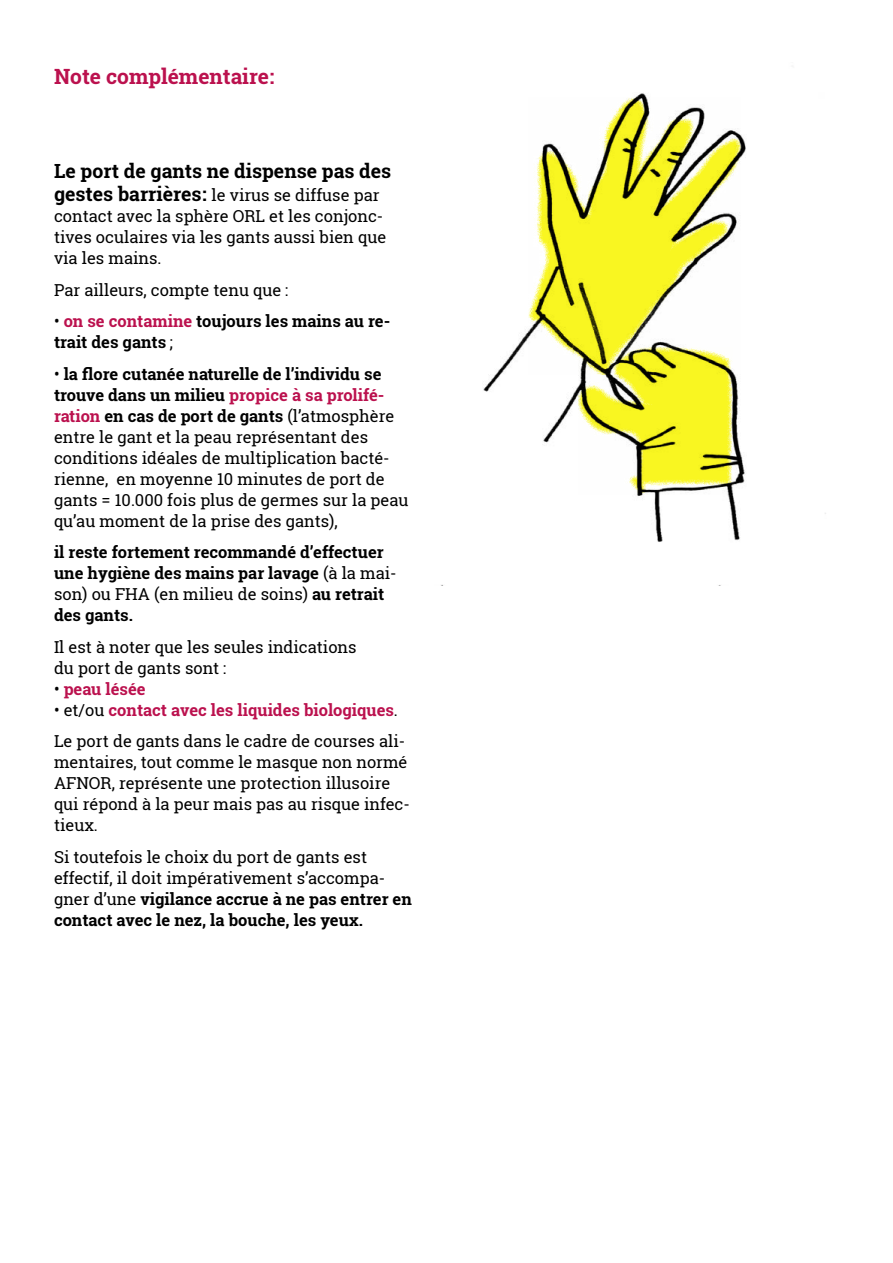
<style>
.page{position:relative;width:893px;height:1263px;background:#fff}
.page>*{position:absolute;margin:0;border:0;box-sizing:border-box;transform-origin:0 0}
.t1{font:700 21px "Roboto Slab";color:#bb114e}
.t2{font:700 19.5px "Roboto Slab";color:#000}
.t3{font:16.5px/21px "Roboto Slab";color:#000}
.t4{font:700 16.5px/21px "Roboto Slab";color:#000}
.t5{font:700 16.5px "Roboto Slab";color:#bb114e}
.s1{font-weight:700;font-size:19.5px}
.s2{font-weight:400}
.s3{color:#bb114e}
.s4{font-weight:700}
.s5{font-weight:700;color:#bb114e}
.s6{font-weight:400;color:#000}
</style>
<div class="page">
<img style="left:442px;top:93px;width:384px;height:492px">
<p class="t1" style="left:54px;top:62px;width:222px">Note complémentaire :</p>
<p class="t2" style="left:54px;top:157px;width:339px">Le port de gants ne dispense pas des</p>
<p class="t3" style="left:54px;top:184px;width:334px"><span class="s1">gestes barrières :</span> le virus se diffuse par contact avec la sphère ORL et les conjonc&shy;tives oculaires via les gants aussi bien que via les mains.</p>
<p class="t3" style="left:54px;top:279px;width:236px">Par ailleurs, compte tenu que :</p>
<p class="t4" style="left:54px;top:310px;width:338px"><span class="s2">•</span> <span class="s3">on se contamine</span> toujours les mains au re&shy;trait des gants <span class="s2">;</span></p>
<p class="t3" style="left:54px;top:363px;width:356px">• <span class="s4">la flore cutanée naturelle de l’individu se trouve dans un milieu</span> <span class="s5">propice à sa prolifé&shy;ration</span> <span class="s4">en cas de port de gants</span> (l’atmosphère entre le gant et la peau représentant des conditions idéales de multiplication bacté&shy;rienne, en moyenne 10 minutes de port de gants = 10.000 fois plus de germes sur la peau qu’au moment de la prise des gants),</p>
<p class="t4" style="left:54px;top:542px;width:344px">il reste fortement recommandé d’effectuer une hygiène des mains par lavage <span class="s2">(à la mai&shy;son) ou FHA (en milieu de soins)</span> au retrait des gants.</p>
<p class="t3" style="left:54px;top:636px;width:304px">Il est à noter que les seules indications du port de gants sont :</p>
<p class="t5" style="left:54px;top:677px;width:93px"><span class="s6">•</span> peau lésée</p>
<p class="t3" style="left:54px;top:694px;width:353px;line-height:31.5px">• et/ou <span class="s5">contact avec les liquides biologiques</span>.<br>Le port de gants dans le cadre de courses ali-</p>
<p class="t3" style="left:54px;top:752px;width:357px">mentaires, tout comme le masque non normé AFNOR, représente une protection illusoire qui répond à la peur mais pas au risque infec&shy;tieux.</p>
<p class="t3" style="left:54px;top:846px;width:359px">Si toutefois le choix du port de gants est effectif, il doit impérativement s’accompa&shy;gner d’une <span class="s4">vigilance accrue à ne pas entrer en contact avec le nez, la bouche, les yeux.</span></p>
</div>
